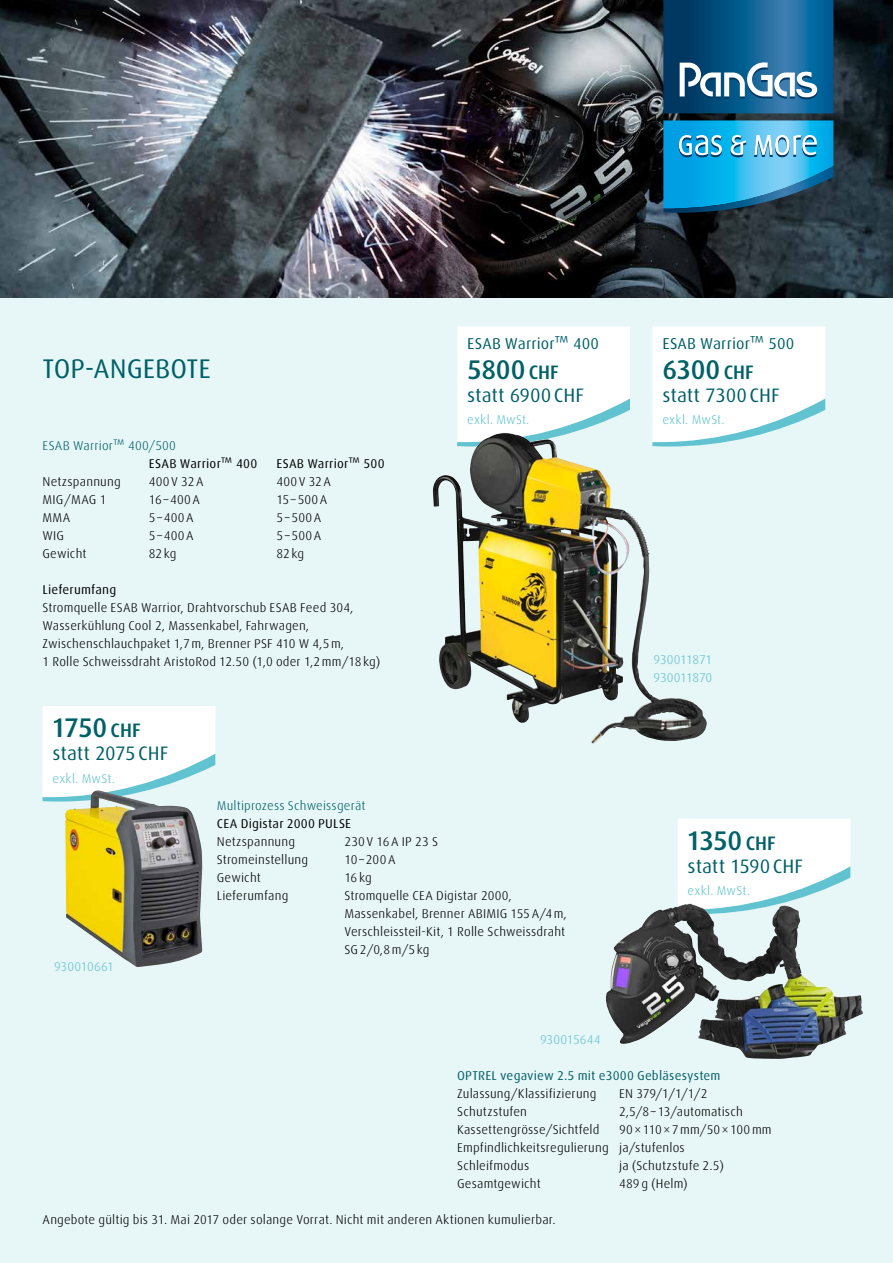
<style>
.page{position:relative;width:893px;height:1263px;background:#e7f6f7}
.page>*{position:absolute;margin:0;border:0;box-sizing:border-box;transform-origin:0 0}
.t1{font:500 27px "Linde Dax Global";letter-spacing:-.015em;color:#006068}
.t2{font:27px "Linde Dax Global";letter-spacing:-.005em;color:#006068}
.t3{font:19.5px "Linde Dax Global";color:#006068}
.t4{font:500 19.5px "Linde Dax Global";color:#006068}
.t5{font:15.75px "Linde Dax Global";letter-spacing:.005em;color:#006068}
.t6{font:300 12.75px/18px "Linde Dax Global";letter-spacing:.01em;color:#000}
.t7{font:300 12.75px/17.9px "Linde Dax Global";color:#61c3d0}
.t8{font:12.75px "Linde Dax Global";letter-spacing:.015em;color:#000}
.t9{font:300 12.75px "Linde Dax Global";letter-spacing:.01em;color:#006068}
.t10{font:12.75px "Linde Dax Global";letter-spacing:.015em;color:#006068}
.s1{font-size:19.5px}
</style>
<div class="page">
<img style="left:0;top:0;width:893px;height:298px">
<svg style="left:663px;top:0;width:170px;height:113px;background:#0d5989"></svg>
<svg style="left:663px;top:120px;width:170px;height:93px;background:#2f9ecb"></svg>
<svg style="left:680px;top:62px;width:137px;height:38px;background:#6494b2"></svg>
<svg style="left:678px;top:819px;width:172px;height:95px;background:#f3f9fa"></svg>
<svg style="left:43px;top:706px;width:172px;height:95px;background:#f4fbfb"></svg>
<svg style="left:457px;top:326px;width:173px;height:107px;background:#f8fcfc"></svg>
<svg style="left:652px;top:326px;width:173px;height:120px;background:#f3fafb"></svg>
<img style="left:606px;top:903px;width:167px;height:142px">
<img style="left:65px;top:790px;width:137px;height:177px">
<img style="left:433px;top:433px;width:204px;height:290px">
<h1 class="t2" style="left:43px;top:353px;width:170px">TOP-ANGEBOTE</h1>
<p class="t9" style="left:43px;top:438px;width:135px">ESAB Warrior™ 400/500</p>
<p class="t8" style="left:149px;top:456px;width:110px">ESAB Warrior™ 400</p>
<p class="t8" style="left:276px;top:456px;width:110px">ESAB Warrior™ 500</p>
<p class="t6" style="left:43px;top:473px;width:80px">Netzspannung</p>
<p class="t6" style="left:149px;top:473px;width:56px">400V 32A</p>
<p class="t6" style="left:276px;top:473px;width:56px">400V 32A</p>
<p class="t6" style="left:43px;top:491px;width:66px">MIG/MAG 1</p>
<p class="t6" style="left:149px;top:491px;width:53px">16–400A</p>
<p class="t6" style="left:276px;top:491px;width:53px">15–500A</p>
<p class="t6" style="left:43px;top:509px;width:29px">MMA</p>
<p class="t6" style="left:149px;top:509px;width:47px">5–400A</p>
<p class="t6" style="left:276px;top:509px;width:46px">5–500A</p>
<p class="t6" style="left:43px;top:527px;width:23px">WIG</p>
<p class="t6" style="left:149px;top:527px;width:47px">5–400A</p>
<p class="t6" style="left:276px;top:527px;width:46px">5–500A</p>
<p class="t6" style="left:43px;top:545px;width:46px">Gewicht</p>
<p class="t6" style="left:149px;top:545px;width:29px">82kg</p>
<p class="t6" style="left:276px;top:545px;width:29px">82kg</p>
<p class="t8" style="left:43px;top:582px;width:75px">Lieferumfang</p>
<p class="t6" style="left:43px;top:599px;width:339px">Stromquelle ESAB Warrior, Drahtvorschub ESAB Feed 304, Wasserkühlung Cool 2, Massenkabel, Fahrwagen, Zwischenschlauchpaket 1,7m, Brenner PSF 410 W 4,5m,<br>1 Rolle Schweissdraht AristoRod 12.50 (1,0 oder 1,2mm/18kg)</p>
<h1 class="t1" style="left:51px;top:712px;width:57px">1750</h1>
<h2 class="t4" style="left:111px;top:719px;width:32px">CHF</h2>
<h2 class="t3" style="left:52px;top:742px;width:118px">statt 2075CHF</h2>
<p class="t7" style="left:52px;top:769px;width:64px">exkl. MwSt.</p>
<p class="t5" style="left:467px;top:334px;width:134px">ESAB Warrior™ 400</p>
<h1 class="t1" style="left:467px;top:354px;width:93px">5800 <span class="s1">CHF</span></h1>
<h2 class="t3" style="left:467px;top:384px;width:118px">statt 6900CHF</h2>
<p class="t7" style="left:467px;top:411px;width:64px">exkl. MwSt.</p>
<p class="t7" style="left:54px;top:958px;width:61px">930010661</p>
<p class="t9" style="left:217px;top:798px;width:150px">Multiprozess Schweissgerät</p>
<p class="t8" style="left:217px;top:816px;width:136px">CEA Digistar 2000 PULSE</p>
<p class="t6" style="left:217px;top:833px;width:80px">Netzspannung</p>
<p class="t6" style="left:344px;top:833px;width:95px">230V 16A IP 23 S</p>
<p class="t6" style="left:217px;top:851px;width:93px">Stromeinstellung</p>
<p class="t6" style="left:344px;top:851px;width:53px">10–200A</p>
<p class="t6" style="left:217px;top:869px;width:46px">Gewicht</p>
<p class="t6" style="left:344px;top:869px;width:29px">16kg</p>
<p class="t6" style="left:217px;top:887px;width:73px">Lieferumfang</p>
<p class="t6" style="left:344px;top:887px;width:224px">Stromquelle CEA Digistar 2000,<br>Massenkabel, Brenner ABIMIG 155A/4m,<br>Verschleissteil-Kit, 1 Rolle Schweissdraht<br>SG2/0,8m/5kg</p>
<p class="t7" style="left:540px;top:1031px;width:62px">930015644</p>
<p class="t5" style="left:662px;top:334px;width:133px">ESAB Warrior™ 500</p>
<h1 class="t1" style="left:662px;top:354px;width:93px">6300 <span class="s1">CHF</span></h1>
<h2 class="t3" style="left:662px;top:384px;width:119px">statt 7300CHF</h2>
<p class="t7" style="left:662px;top:411px;width:64px">exkl. MwSt.</p>
<p class="t7" style="left:653px;top:651px;width:60px">930011871<br>930011870</p>
<h1 class="t1" style="left:686px;top:825px;width:57px">1350</h1>
<h2 class="t4" style="left:746px;top:832px;width:32px">CHF</h2>
<h2 class="t3" style="left:687px;top:855px;width:117px">statt 1590CHF</h2>
<p class="t7" style="left:687px;top:882px;width:64px">exkl. MwSt.</p>
<p class="t10" style="left:457px;top:1068px;width:265px">OPTREL vegaview 2.5 mit e3000 Gebläsesystem</p>
<p class="t6" style="left:457px;top:1085px;width:141px">Zulassung/Klassifizierung</p>
<p class="t6" style="left:619px;top:1085px;width:90px">EN 379/1/1/1/2</p>
<p class="t6" style="left:457px;top:1103px;width:71px">Schutzstufen</p>
<p class="t6" style="left:619px;top:1103px;width:125px">2,5/8–13/automatisch</p>
<p class="t6" style="left:457px;top:1121px;width:144px">Kassettengrösse/Sichtfeld</p>
<p class="t6" style="left:457px;top:1121px;width:316px;text-indent:162px">90×110×7mm/50×100mm<br>Empfindlichkeitsregulierung ja/stufenlos<br>Schleifmodus</p>
<p class="t6" style="left:619px;top:1157px;width:106px">ja (Schutzstufe 2.5)</p>
<p class="t6" style="left:457px;top:1175px;width:85px">Gesamtgewicht</p>
<p class="t6" style="left:619px;top:1175px;width:70px">489g (Helm)</p>
<p class="t6" style="left:43px;top:1211px;width:515px">Angebote gültig bis 31. Mai 2017 oder solange Vorrat. Nicht mit anderen Aktionen kumulierbar.</p>
</div>
